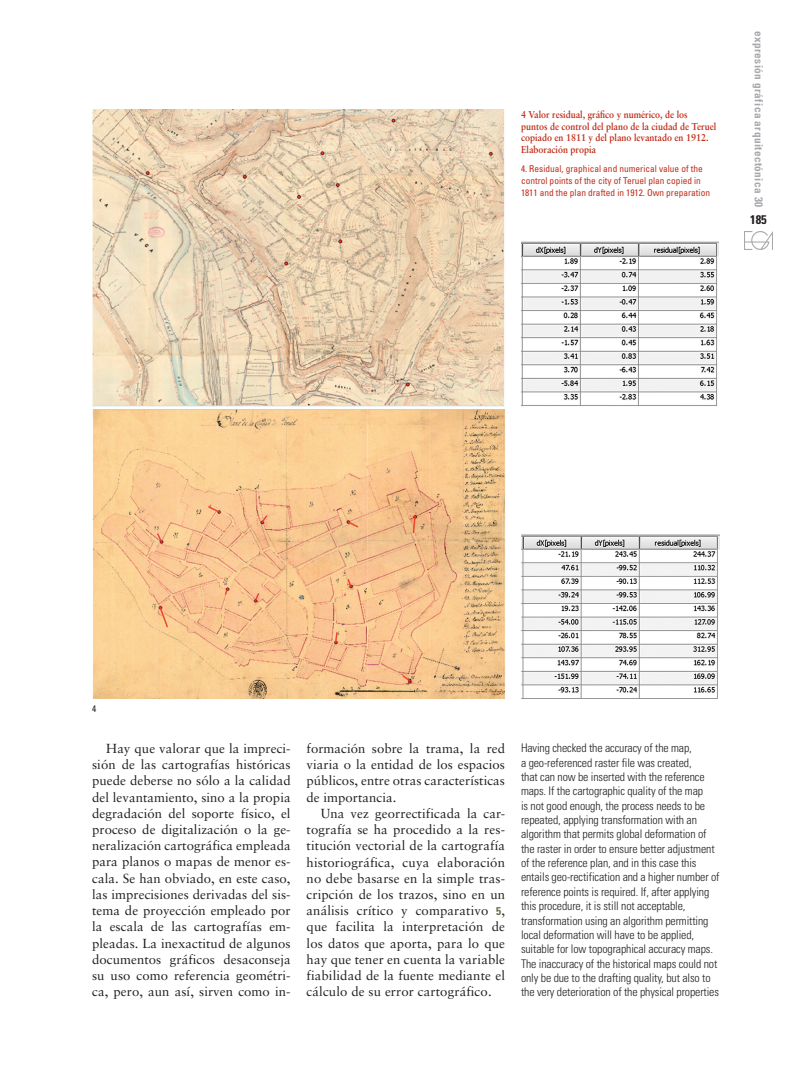
<style>
.page{position:relative;width:801px;height:1085px;background:#fff}
.page>*{position:absolute;margin:0;border:0;box-sizing:border-box;transform-origin:0 0}
.t1{font:13.12px/16.2px "Sabon";letter-spacing:.005em;color:#231f20;text-align:justify}
.t2{font:700 condensed 12.5px "Univers";color:#231f20}
.t3{font:300 condensed 11.88px/14.4px "Univers";letter-spacing:-.01em;color:#231f20}
.t4{font:700 condensed 11.25px "Univers";letter-spacing:.035em;color:#a8a9ad}
.t5{font:700 10px/11.9px "Sabon";color:#c02d19;scale:.9 1}
.t6{font:condensed 9.38px/11.9px "Univers";color:#c02d19}
.PIES_DE_FOTO_INGLES{font:condensed 9.38px "Univers";color:#231f20}
.s1{font-family:"Univers";font-weight:700;font-stretch:condensed;font-size:11.25px;color:#6d6a4a}
</style>
<div class="page">
<img style="left:744px;top:231px;width:28px;height:18px">
<img style="left:92px;top:110px;width:413px;height:588px">
<img style="left:521px;top:241px;width:198px;height:165px">
<img style="left:521px;top:534px;width:198px;height:164px">
<p class="t5" style="left:521px;top:108px;width:218px">4 Valor residual, gráfico y numérico, de los puntos de control del plano de la ciudad de Teruel copiado en 1811 y del plano levantado en 1912.<br>Elaboración propia</p>
<p class="t6" style="left:521px;top:163px;width:191px">4. Residual, graphical and numerical value of the control points of the city of Teruel plan copied in<br>1811 and the plan drafted in 1912. Own preparation</p>
<p class="t4" style="left:766px;top:31px;width:177px;rotate:90deg">expresión gráfica arquitectónica 30</p>
<p class="t2" style="left:750px;top:212px;width:18px">185</p>
<p class="PIES_DE_FOTO_INGLES" style="left:92px;top:702px;width:6px">4</p>
<p class="t1" style="left:92px;top:740px;width:200px;text-indent:14px">Hay que valorar que la impreci&shy;sión de las cartografías históricas puede deberse no sólo a la calidad del levantamiento, sino a la propia degradación del soporte físico, el proceso de digitalización o la ge&shy;neralización cartográfica empleada para planos o mapas de menor es&shy;cala. Se han obviado, en este caso, las imprecisiones derivadas del sis&shy;tema de proyección empleado por la escala de las cartografías em&shy;pleadas. La inexactitud de algunos documentos gráficos desaconseja su uso como referencia geométri&shy;ca, pero, aun así, sirven como in-</p>
<p class="t1" style="left:306px;top:740px;width:200px">formación sobre la trama, la red viaria o la entidad de los espacios públicos, entre otras características de importancia.</p>
<p class="t1" style="left:306px;top:804px;width:200px;text-indent:14px">Una vez georrectificada la car&shy;tografía se ha procedido a la res&shy;titución vectorial de la cartografía historiográfica, cuya elaboración no debe basarse en la simple tras&shy;cripción de los trazos, sino en un análisis crítico y comparativo <span class="s1">5</span>, que facilita la interpretación de los datos que aporta, para lo que hay que tener en cuenta la variable fiabilidad de la fuente mediante el cálculo de su error cartográfico.</p>
<p class="t3" style="left:521px;top:740px;width:200px">Having checked the accuracy of the map,<br>a geo-referenced raster file was created,<br>that can now be inserted with the reference maps. If the cartographic quality of the map<br>is not good enough, the process needs to be repeated, applying transformation with an algorithm that permits global deformation of the raster in order to ensure better adjustment of the reference plan, and in this case this entails geo-rectification and a higher number of reference points is required. If, after applying this procedure, it is still not acceptable, transformation using an algorithm permitting local deformation will have to be applied, suitable for low topographical accuracy maps.</p>
<p class="t3" style="left:521px;top:956px;width:200px">The inaccuracy of the historical maps could not only be due to the drafting quality, but also to the very deterioration of the physical properties</p>
</div>
